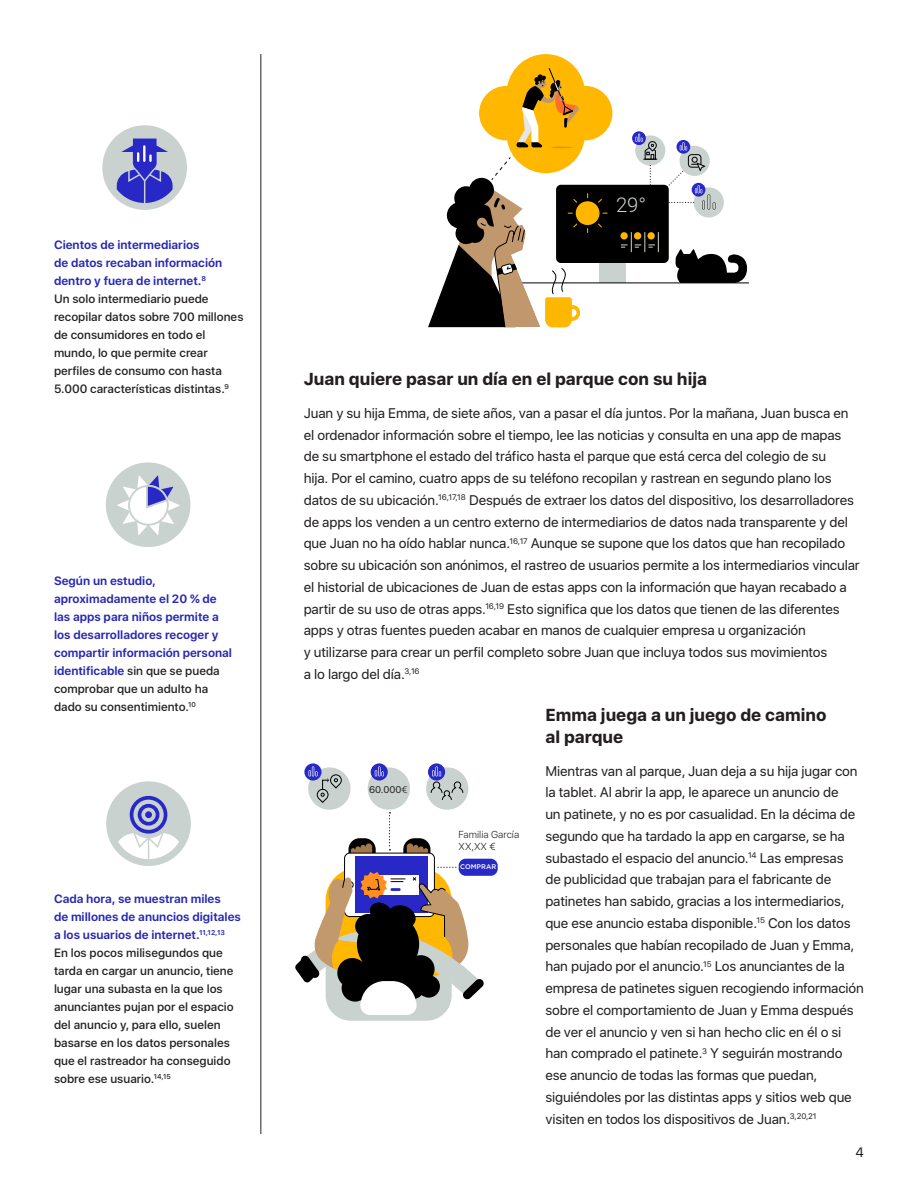
<style>
.page{position:relative;width:918px;height:1188px;background:#fff}
.page>*{position:absolute;margin:0;border:0;box-sizing:border-box;transform-origin:0 0}
.t1{font:300 20.25px "Roboto";color:#cad2d0}
.P4_5b_Subhead{font:700 17.25px/21.8px "SF Hello";color:#231f20}
.P4_5_7c_Body_Copy_9{font:13.8px/21.8px "SF Hello";letter-spacing:-.01em;color:#231f20}
.t2{font:13.5px "SF Hello";color:#231f20}
.P4_5_7a_Side_column{font:500 12px/18px "SF Hello";color:#231f20}
.P4_5_7a_Side_column-2{font:600 12px/18px "SF Hello";color:#2828b4}
.t3{font:300 10.05px "SF Hello";color:#231f20}
.t4{font:9.75px "SF Hello";color:#231f20}
.t5{font:500 6.75px "Gotham";color:#fff}
.s1{font-weight:600;color:#2828b4}
.s2{font-weight:500;color:#231f20}
.s3{font-weight:300}
</style>
<div class="page">
<hr style="left:261px;top:54px;width:1px;height:1080px;background:#231f20">
<svg style="left:673px;top:249px;width:74px;height:34px"></svg>
<div style="left:599px;top:263px;width:27px;height:20px;background:#cad2d0"></div>
<div style="left:680px;top:146px;width:30px;height:30px;background:#cad2d0;border-radius:50%"></div>
<div style="left:635px;top:135px;width:30px;height:31px;background:#cad2d0;border-radius:50%"></div>
<div style="left:694px;top:187px;width:30px;height:30px;background:#cad2d0;border-radius:50%"></div>
<div style="left:556px;top:185px;width:113px;height:78px;background:#000;border-radius:5px"></div>
<svg style="left:621px;top:232px;width:38px;height:20px"></svg>
<svg style="left:650px;top:166px;width:1px;height:19px"></svg>
<hr style="left:511px;top:283px;width:238px;height:1px;background:#000">
<svg style="left:428px;top:54px;width:184px;height:274px"></svg>
<svg style="left:632px;top:131px;width:14px;height:14px"></svg>
<svg style="left:635px;top:134px;width:22px;height:26px"></svg>
<svg style="left:677px;top:140px;width:13px;height:14px"></svg>
<svg style="left:680px;top:142px;width:7px;height:9px"></svg>
<div style="left:688px;top:154px;width:13px;height:13px;border:1px solid #000;border-radius:3px"></div>
<svg style="left:666px;top:157px;width:50px;height:53px"></svg>
<svg style="left:295px;top:812px;width:189px;height:209px"></svg>
<div style="left:368px;top:767px;width:42px;height:43px;background:#cad2d0;border-radius:50%"></div>
<div style="left:308px;top:767px;width:43px;height:43px;background:#cad2d0;border-radius:50%"></div>
<div style="left:426px;top:767px;width:42px;height:43px;background:#cad2d0;border-radius:50%"></div>
<div style="left:459px;top:859px;width:39px;height:17px;background:#2828c7;border-radius:7px"></div>
<svg style="left:304px;top:763px;width:18px;height:18px"></svg>
<svg style="left:309px;top:766px;width:33px;height:37px"></svg>
<svg style="left:371px;top:763px;width:17px;height:18px"></svg>
<svg style="left:375px;top:766px;width:9px;height:11px"></svg>
<svg style="left:428px;top:763px;width:17px;height:18px"></svg>
<svg style="left:431px;top:766px;width:32px;height:34px"></svg>
<div style="left:102px;top:125px;width:85px;height:85px;background:#cad2d0;border-radius:50%"></div>
<svg style="left:117px;top:139px;width:56px;height:68px"></svg>
<hr style="left:143px;top:145px;width:3px;height:17px;background:#fff">
<div style="left:106px;top:462px;width:84px;height:85px;background:#cad2d0;border-radius:50%"></div>
<svg style="left:114px;top:472px;width:69px;height:66px"></svg>
<div style="left:106px;top:781px;width:85px;height:85px;background:#cad2d0;border-radius:50%"></div>
<svg style="left:127px;top:795px;width:43px;height:43px"></svg>
<div style="left:127px;top:794px;width:44px;height:44px;border:1px solid #cad2d0;border-radius:50%"></div>
<div style="left:130px;top:796px;width:37px;height:38px;border:4px solid #2828c7;border-radius:50%"></div>
<div style="left:138px;top:804px;width:21px;height:22px;border:4px solid #2828c7;border-radius:50%"></div>
<div style="left:145px;top:811px;width:7px;height:7px;border:4px solid #2828c7;border-radius:50%"></div>
<svg style="left:118px;top:830px;width:61px;height:29px"></svg>
<p class="P4_5_7a_Side_column" style="left:54px;top:235px;width:191px"><span class="s1">Cientos de intermediarios<br>de datos recaban información dentro y fuera de internet.</span><sup>8<br></sup>Un solo intermediario puede recopilar datos sobre 700 millones de consumidores en todo el mundo, lo que permite crear perfiles de consumo con hasta<br>5.000 características distintas.<sup>9</sup></p>
<p class="P4_5_7a_Side_column-2" style="left:54px;top:572px;width:180px">Según un estudio, aproximadamente el 20 % de las apps para niños permite a los desarrolladores recoger y compartir información personal identificable <span class="s2">sin que se pueda comprobar que un adulto ha dado su consentimiento.</span><sup>10</sup></p>
<p class="P4_5_7a_Side_column" style="left:54px;top:889px;width:188px"><span class="s1">Cada hora, se muestran miles<br>de millones de anuncios digitales a los usuarios de internet.</span><sup>11,12,13<br></sup>En los pocos milisegundos que tarda en cargar un anuncio, tiene lugar una subasta en la que los anunciantes pujan por el espacio del anuncio y, para ello, suelen basarse en los datos personales que el rastreador ha conseguido sobre ese usuario.<sup>14,15</sup></p>
<p class="t1" style="left:616px;top:190px;width:32px">29°</p>
<p class="P4_5b_Subhead" style="left:304px;top:367px;width:405px">Juan quiere pasar un día en el parque con su hija</p>
<p class="P4_5_7c_Body_Copy_9" style="left:304px;top:401px;width:558px">Juan y su hija Emma, de siete años, van a pasar el día juntos. Por la mañana, Juan busca en el ordenador información sobre el tiempo, lee las noticias y consulta en una app de mapas de su smartphone el estado del tráfico hasta el parque que está cerca del colegio de su<br>hija. Por el camino, cuatro apps de su teléfono recopilan y rastrean en segundo plano los datos de su ubicación.<sup>16,17,18</sup> Después de extraer los datos del dispositivo, los desarrolladores de apps los venden a un centro externo de intermediarios de datos nada transparente y del que Juan no ha oído hablar nunca.<sup>16,17</sup> Aunque se supone que los datos que han recopilado sobre su ubicación son anónimos, el rastreo de usuarios permite a los intermediarios vincular el historial de ubicaciones de Juan de estas apps con la información que hayan recabado a partir de su uso de otras apps.<sup>16,19</sup> Esto significa que los datos que tienen de las diferentes apps y otras fuentes pueden acabar en manos de cualquier empresa u organización<br>y utilizarse para crear un perfil completo sobre Juan que incluya todos sus movimientos<br>a lo largo del día.<sup>3,16</sup></p>
<p class="P4_5b_Subhead" style="left:545px;top:703px;width:283px">Emma juega a un juego de camino al parque</p>
<p class="P4_5_7c_Body_Copy_9" style="left:545px;top:759px;width:320px">Mientras van al parque, Juan deja a su hija jugar con la tablet. Al abrir la app, le aparece un anuncio de<br>un patinete, y no es por casualidad. En la décima de segundo que ha tardado la app en cargarse, se ha subastado el espacio del anuncio.<sup>14</sup> Las empresas<br>de publicidad que trabajan para el fabricante de patinetes han sabido, gracias a los intermediarios, que ese anuncio estaba disponible.<sup>15</sup> Con los datos personales que habían recopilado de Juan y Emma, han pujado por el anuncio.<sup>15</sup> Los anunciantes de la empresa de patinetes siguen recogiendo información sobre el comportamiento de Juan y Emma después de ver el anuncio y ven si han hecho clic en él o si han comprado el patinete.<sup>3</sup> Y seguirán mostrando ese anuncio de todas las formas que puedan, siguiéndoles por las distintas apps y sitios web que visiten en todos los dispositivos de Juan.<sup>3,20,21</sup></p>
<p class="t4" style="left:369px;top:782px;width:40px">60.000<span class="s3">€</span></p>
<p class="t3" style="left:459px;top:828px;width:62px">Familia García</p>
<p class="t3" style="left:459px;top:840px;width:39px">XX,XX €</p>
<p class="t5" style="left:460px;top:862px;width:38px">COMPRAR</p>
<p class="t2" style="left:856px;top:1142px;width:10px">4</p>
</div>
